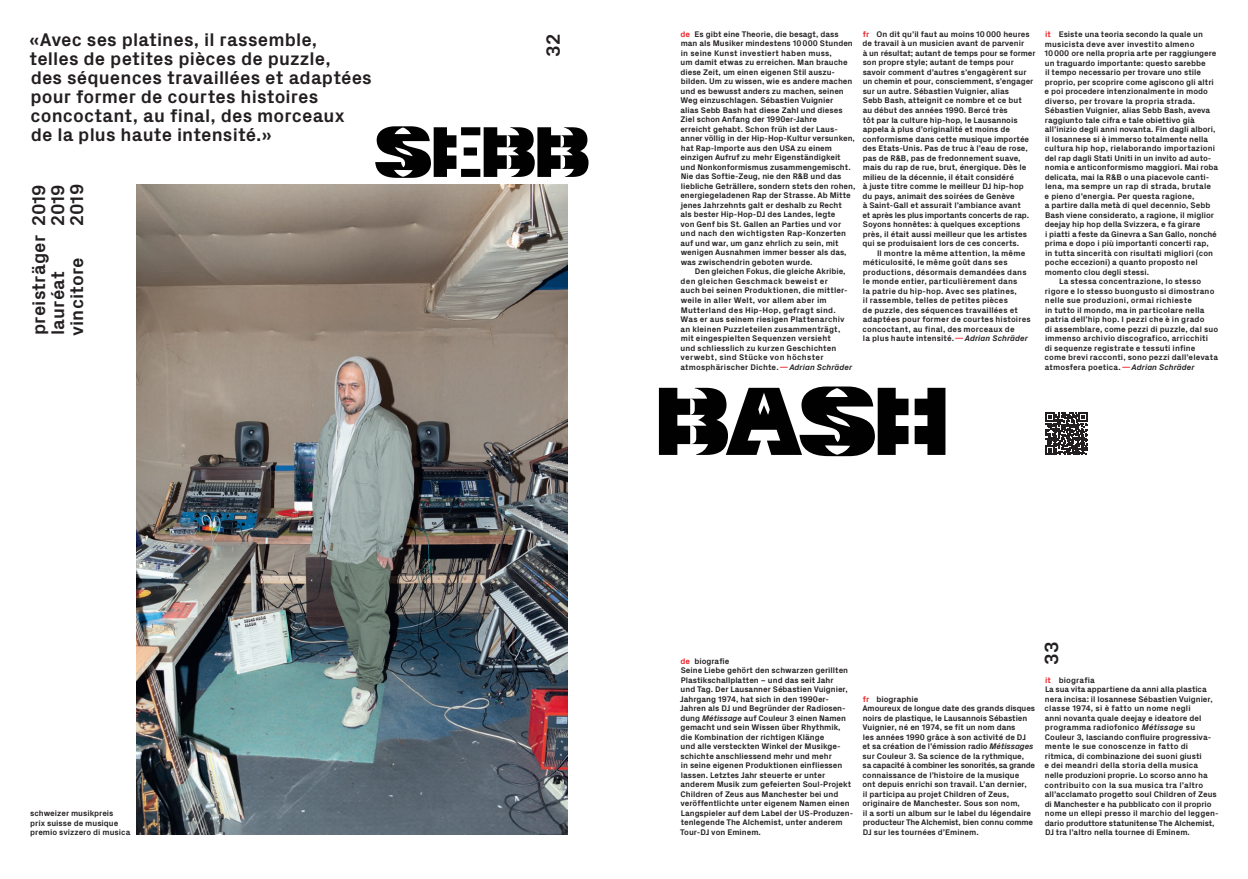
<style>
.page{position:relative;width:1248px;height:879px;background:#fff}
.page>*{position:absolute;margin:0;border:0;box-sizing:border-box;transform-origin:0 0}
.t1{font:700 19.3px "Px Grotesk";color:#231f20}
.t2{font:700 18.6px/19px "Px Grotesk";letter-spacing:.005em;color:#231f20}
.t3{font:700 8.2px/9.5px "Px Grotesk";color:#231f20}
.t4{font:700 8.2px "Px Grotesk";letter-spacing:.02em;color:#231f20}
.t5{font:700 8.2px "Px Grotesk";letter-spacing:.025em;color:#231f20}
.s1{color:#ee1d23}
.s2{font-style:italic}
</style>
<div class="page">
<img style="left:136px;top:185px;width:431px;height:650px">
<svg style="left:1045px;top:413px;width:42px;height:42px"></svg>
<svg style="left:375px;top:126px;width:213px;height:52px"></svg>
<svg style="left:914px;top:388px;width:31px;height:67px"></svg>
<svg style="left:659px;top:386px;width:249px;height:70px"></svg>
<h2 class="t2" style="left:29px;top:29px;width:344px">«Avec ses platines, il rassemble,<br>telles de petites pièces de puzzle,<br>des séquences travaillées et adaptées pour former de courtes histoires concoctant, au final, des morceaux<br>de la plus haute intensité.»</h2>
<h2 class="t2" style="left:66px;top:226px;width:44px;rotate:-90deg">2019</h2>
<h2 class="t2" style="left:47px;top:226px;width:44px;rotate:-90deg">2019</h2>
<h2 class="t2" style="left:28px;top:335px;width:152px;rotate:-90deg">preisträger 2019 lauréat</h2>
<h2 class="t2" style="left:66px;top:336px;width:80px;rotate:-90deg">vincitore</h2>
<p class="t3" style="left:30px;top:808px;width:102px">schweizer musikpreis prix suisse de musique premio svizzero di musica</p>
<h1 class="t1" style="left:539px;top:57px;width:24px;rotate:-90deg">32</h1>
<p class="t3" style="left:680px;top:29px;width:177px"><span class="s1">de</span> Es gibt eine Theorie, die besagt, dass man als Musiker mindestens 10 000 Stunden in seine Kunst investiert haben muss,<br>um damit etwas zu erreichen. Man brauche diese Zeit, um einen eigenen Stil auszu&shy;bilden. Um zu wissen, wie es andere machen und es bewusst anders zu machen, seinen Weg einzuschlagen. Sébastien Vuignier<br>alias Sebb Bash hat diese Zahl und dieses Ziel schon Anfang der 1990er-Jahre<br>erreicht gehabt. Schon früh ist der Laus&shy;anner völlig in der Hip-Hop-Kultur versunken, hat Rap-Importe aus den USA zu einem einzigen Aufruf zu mehr Eigenständigkeit und Nonkonformismus zusammengemischt.<br>Nie das Softie-Zeug, nie den R&amp;B und das liebliche Geträllere, sondern stets den rohen, energiegeladenen Rap der Strasse. Ab Mitte jenes Jahrzehnts galt er deshalb zu Recht<br>als bester Hip-Hop-DJ des Landes, legte<br>von Genf bis St. Gallen an Parties und vor und nach den wichtigsten Rap--Konzerten auf und war, um ganz ehrlich zu sein, mit wenigen Ausnahmen immer besser als das, was zwischendrin geboten wurde.</p>
<p class="t3" style="left:680px;top:266px;width:173px;text-indent:14px">Den gleichen Fokus, die gleiche Akribie, den gleichen Geschmack beweist er<br>auch bei seinen Produktionen, die mittler&shy;weile in aller Welt, vor allem aber im Mutterland des Hip-Hop, gefragt sind.<br>Was er aus seinem riesigen Plattenarchiv an kleinen Puzzleteilen zusammenträgt, mit eingespielten Sequenzen versieht<br>und schliesslich zu kurzen Geschichten verwebt, sind Stücke von höchster atmosphärischer Dichte. <span class="s1">—</span><span class="s2">Adrian Schräder</span></p>
<p class="t3" style="left:862px;top:29px;width:175px"><span class="s1">fr</span> On dit qu’il faut au moins 10 000 heures de travail à un musicien avant de parvenir<br>à un résultat; autant de temps pour se former son propre style; autant de temps pour savoir comment d’autres s’engagèrent sur un chemin et pour, consciemment, s’engager sur un autre. Sébastien Vuignier, alias<br>Sebb Bash, atteignit ce nombre et ce but<br>au début des années 1990. Bercé très<br>tôt par la culture hip-hop, le Lausannois appela à plus d’originalité et moins de conformisme dans cette musique importée des Etats-Unis. Pas de truc à l’eau de rose, pas de R&amp;B, pas de fredonnement suave, mais du rap de rue, brut, énergique. Dès le milieu de la décennie, il était considéré<br>à juste titre comme le meilleur DJ hip-hop<br>du pays, animait des soirées de Genève<br>à Saint-Gall et assurait l’ambiance avant<br>et après les plus importants concerts de rap.<br>Soyons honnêtes: à quelques exceptions près, il était aussi meilleur que les artistes qui se produisaient lors de ces concerts.</p>
<p class="t3" style="left:862px;top:248px;width:170px;text-indent:15px">Il montre la même attention, la même méticulosité, le même goût dans ses productions, désormais demandées dans le monde entier, particulièrement dans<br>la patrie du hip-hop. Avec ses platines,<br>il rassemble, telles de petites pièces<br>de puzzle, des séquences travaillées et adaptées pour former de courtes histoires concoctant, au final, des morceaux de<br>la plus haute intensité. <span class="s1">—</span><span class="s2">Adrian Schräder</span></p>
<p class="t3" style="left:1044px;top:29px;width:159px"><span class="s1">it</span> Esiste una teoria secondo la quale un</p>
<p class="t4" style="left:1044px;top:38px;width:151px">musicista deve aver investito almeno</p>
<p class="t3" style="left:1044px;top:48px;width:174px">10 000 ore nella propria arte per raggiungere</p>
<p class="t3" style="left:1044px;top:58px;width:162px">un traguardo importante: questo sarebbe</p>
<p class="t3" style="left:1044px;top:67px;width:157px">il tempo necessario per trovare uno stile</p>
<p class="t3" style="left:1044px;top:77px;width:170px">proprio, per scoprire come agiscono gli altri</p>
<p class="t3" style="left:1044px;top:86px;width:165px">e poi procedere intenzionalmente in modo</p>
<p class="t4" style="left:1044px;top:95px;width:152px">diverso, per trovare la propria strada.</p>
<p class="t3" style="left:1044px;top:105px;width:167px">Sébastien Vuignier, alias Sebb Bash, aveva</p>
<p class="t3" style="left:1044px;top:115px;width:151px">raggiunto tale cifra e tale obiettivo già</p>
<p class="t3" style="left:1044px;top:124px;width:172px">all’inizio degli anni novanta. Fin dagli albori,</p>
<p class="t3" style="left:1044px;top:134px;width:164px">il losannese si è immerso totalmente nella</p>
<p class="t4" style="left:1044px;top:142px;width:172px">cultura hip hop, rielaborando importazioni</p>
<p class="t3" style="left:1044px;top:153px;width:168px">del rap dagli Stati Uniti in un invito ad auto-</p>
<p class="t3" style="left:1044px;top:162px;width:175px">nomia e anticonformismo maggiori. Mai roba</p>
<p class="t3" style="left:1044px;top:172px;width:166px">delicata, mai la R&amp;B o una piacevole canti-</p>
<p class="t4" style="left:1044px;top:180px;width:167px">lena, ma sempre un rap di strada, brutale</p>
<p class="t3" style="left:1044px;top:191px;width:151px">e pieno d’energia. Per questa ragione,</p>
<p class="t3" style="left:1044px;top:200px;width:167px">a partire dalla metà di quel decennio, Sebb</p>
<p class="t3" style="left:1044px;top:210px;width:170px">Bash viene considerato, a ragione, il miglior</p>
<p class="t3" style="left:1044px;top:219px;width:157px">deejay hip hop della Svizzera, e fa girare</p>
<p class="t3" style="left:1044px;top:229px;width:173px">i piatti a feste da Ginevra a San Gallo, nonché</p>
<p class="t3" style="left:1044px;top:238px;width:165px">prima e dopo i più importanti concerti rap,</p>
<p class="t3" style="left:1044px;top:248px;width:169px">in tutta sincerità con risultati migliori (con</p>
<p class="t3" style="left:1044px;top:257px;width:154px">poche eccezioni) a quanto proposto nel</p>
<p class="t3" style="left:1044px;top:267px;width:106px">momento clou degli stessi.</p>
<p class="t3" style="left:1059px;top:276px;width:143px">La stessa concentrazione, lo stesso</p>
<p class="t3" style="left:1044px;top:286px;width:171px">rigore e lo stesso buongusto si dimostrano</p>
<p class="t5" style="left:1044px;top:294px;width:148px">nelle sue produzioni, ormai richieste</p>
<p class="t3" style="left:1044px;top:305px;width:161px">in tutto il mondo, ma in particolare nella</p>
<p class="t3" style="left:1044px;top:314px;width:161px">patria dell’hip hop. I pezzi che è in grado</p>
<p class="t3" style="left:1044px;top:324px;width:175px">di assemblare, come pezzi di puzzle, dal suo</p>
<p class="t3" style="left:1044px;top:333px;width:164px">immenso archivio discografico, arricchiti</p>
<p class="t3" style="left:1044px;top:343px;width:152px">di sequenze registrate e tessuti infine</p>
<p class="t3" style="left:1044px;top:352px;width:175px">come brevi racconti, sono pezzi dall’elevata</p>
<p class="t3" style="left:1044px;top:362px;width:151px">atmosfera poetica. <span class="s1">—</span><span class="s2">Adrian Schräder</span></p>
<p class="t3" style="left:680px;top:656px;width:174px"><span class="s1">de</span> biografie<br>Seine Liebe gehört den schwarzen gerillten Plastikschallplatten – und das seit Jahr<br>und Tag. Der Lausanner Sébastien Vuignier, Jahrgang 1974, hat sich in den 1990er-Jahren als DJ und Begründer der Radiosen&shy;dung <span class="s2">Métissage</span> auf Couleur 3 einen Namen gemacht und sein Wissen über Rhythmik, die Kombination der richtigen Klänge<br>und alle versteckten Winkel der Musikge&shy;schichte anschliessend mehr und mehr<br>in seine eigenen Produktionen einfliessen lassen. Letztes Jahr steuerte er unter anderem Musik zum gefeierten Soul-Projekt Children of Zeus aus Manchester bei und veröffentlichte unter eigenem Namen einen Langspieler auf dem Label der US-Produzen&shy;tenlegende The Alchemist, unter anderem Tour-DJ von Eminem.</p>
<p class="t3" style="left:862px;top:694px;width:174px"><span class="s1">fr</span> biographie<br>Amoureux de longue date des grands disques noirs de plastique, le Lausannois Sébastien Vuignier, né en 1974, se fit un nom dans<br>les années 1990 grâce à son activité de DJ et sa création de l’émission radio <span class="s2">Métissages </span>sur Couleur 3. Sa science de la rythmique,<br>sa capacité à combiner les sonorités, sa grande connaissance de l’histoire de la musique<br>ont depuis enrichi son travail. L’an dernier,<br>il participa au projet Children of Zeus, originaire de Manchester. Sous son nom,<br>il a sorti un album sur le label du légendaire producteur The Alchemist, bien connu comme DJ sur les tournées d’Eminem.</p>
<h1 class="t1" style="left:1037px;top:665px;width:25px;rotate:-90deg">33</h1>
<p class="t3" style="left:1044px;top:675px;width:175px"><span class="s1">it</span> biografia<br>La sua vita appartiene da anni alla plastica nera incisa: il losannese Sébastien Vuignier, classe 1974, si è fatto un nome negli<br>anni novanta quale deejay e ideatore del programma radiofonico <span class="s2">Métissage</span> su Couleur 3, lasciando confluire progressiva&shy;mente le sue conoscenze in fatto di ritmica, di combinazione dei suoni giusti<br>e dei meandri della storia della musica nelle produzioni proprie. Lo scorso anno ha contribuito con la sua musica tra l’altro all’acclamato progetto soul Children of Zeus di Manchester e ha pubblicato con il proprio nome un ellepì presso il marchio del leggen&shy;dario produttore statunitense The Alchemist, DJ tra l’altro nella tournee di Eminem.</p>
</div>
